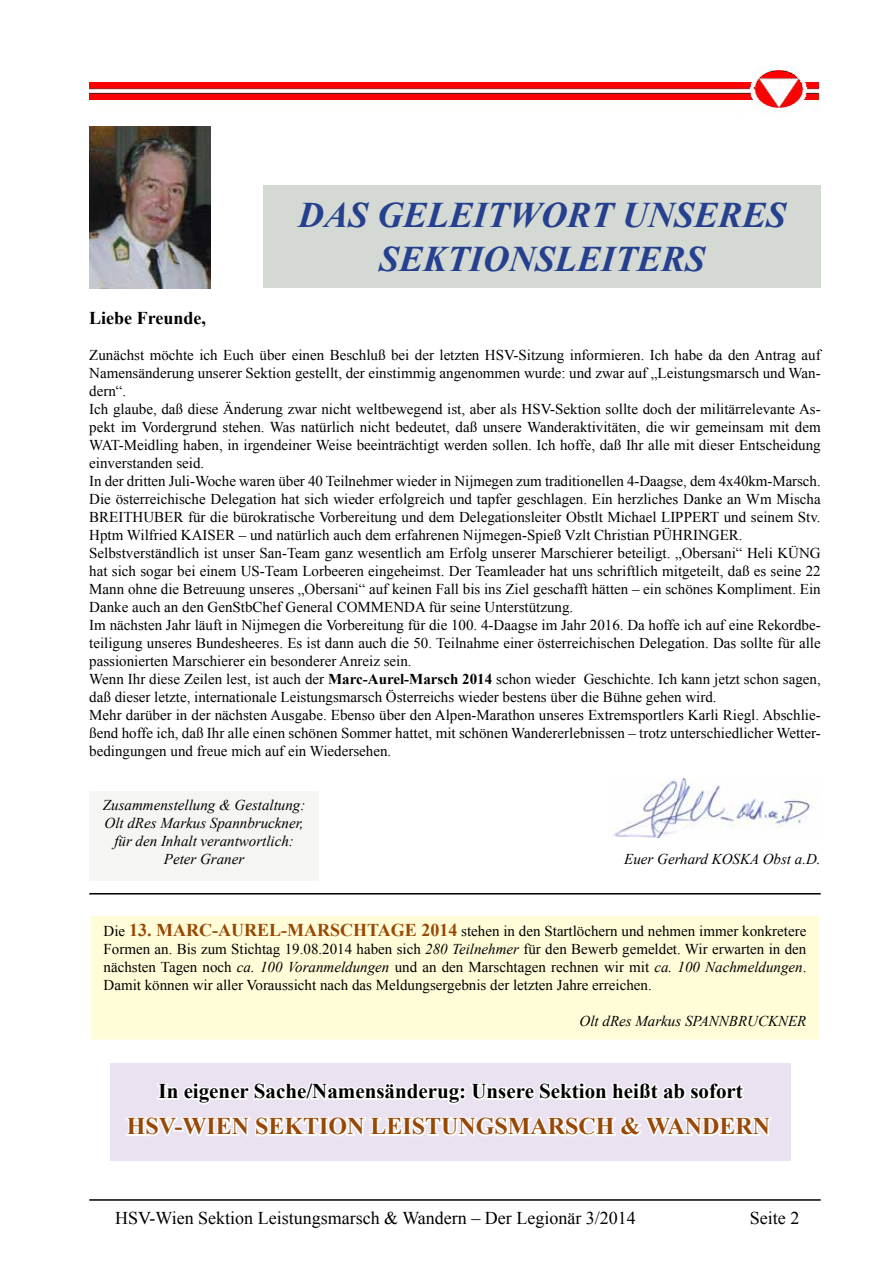
<style>
.page{position:relative;width:893px;height:1263px;background:#fff}
.page>*{position:absolute;margin:0;border:0;box-sizing:border-box;transform-origin:0 0}
.t1{font:italic 700 36px/43.2px "Times New Roman";color:#25408f;text-align:center}
.t2{font:700 24px "Times New Roman";color:#984806}
.t3{font:700 21px "Times New Roman";color:#000}
.t4{font:18px "Times New Roman";color:#000}
.t5{font:700 18px "Times New Roman";color:#000}
.t6{font:15px/18px "Times New Roman";color:#000}
.t7{font:italic 15px/18px "Times New Roman";color:#000;text-align:center}
.s1{font-weight:700}
.s2{font-weight:700;font-size:18px;color:#984806}
.s3{font-style:italic}
</style>
<div class="page">
<hr style="left:89px;top:1199px;width:732px;height:2px;background:#000">
<img style="left:89px;top:66px;width:732px;height:46px">
<img style="left:89px;top:126px;width:122px;height:162px">
<div style="left:264px;top:186px;width:557px;height:102px;background:#d5d9d3"></div>
<div style="left:90px;top:915px;width:730px;height:125px;background:#fffcd8"></div>
<div style="left:89px;top:914px;width:732px;height:127px;border:2px solid #fff"></div>
<hr style="left:89px;top:893px;width:732px;height:1px;background:#000">
<img style="left:613px;top:778px;width:203px;height:60px">
<div style="left:89px;top:791px;width:230px;height:89px;background:#f5f5f3"></div>
<div style="left:111px;top:1063px;width:680px;height:98px;background:#eae2f1"></div>
<svg style="left:126px;top:1083px;width:645px;height:53px"></svg>
<h1 class="t1" style="left:298px;top:193px;width:490px">DAS GELEITWORT UNSERES<br>SEKTIONSLEITERS</h1>
<p class="t5" style="left:89px;top:306px;width:118px">Liebe Freunde,</p>
<p class="t6" style="left:89px;top:346px;width:733px">Zunächst möchte ich Euch über einen Beschluß bei der letzten HSV-Sitzung informieren. Ich habe da den Antrag auf Namensänderung unserer Sektion gestellt, der einstimmig angenommen wurde: und zwar auf „Leistungsmarsch und Wan&shy;dern“.<br>Ich glaube, daß diese Änderung zwar nicht weltbewegend ist, aber als HSV-Sektion sollte doch der militärrelevante As&shy;pekt im Vordergrund stehen. Was natürlich nicht bedeutet, daß unsere Wanderaktivitäten, die wir gemeinsam mit dem WAT-Meidling haben, in irgendeiner Weise beeinträchtigt werden sollen. Ich hoffe, daß Ihr alle mit dieser Entscheidung einverstanden seid.<br>In der dritten Juli-Woche waren über 40 Teilnehmer wieder in Nijmegen zum traditionellen 4-Daagse, dem 4x40km-Marsch.<br>Die österreichische Delegation hat sich wieder erfolgreich und tapfer geschlagen. Ein herzliches Danke an Wm Mischa Breithu</p>
<p class="t6" style="left:154px;top:508px;width:526px">ber für die bürokratische Vorbereitung und dem Delegationsleiter Obstlt Michael Lippert</p>
<p class="t6" style="left:724px;top:508px;width:98px">und seinem Stv.</p>
<p class="t6" style="left:89px;top:526px;width:113px">Hptm Wilfried Kaiser</p>
<p class="t6" style="left:239px;top:526px;width:444px">– und natürlich auch dem erfahrenen Nijmegen-Spieß Vzlt Christian Pühringer</p>
<p class="t6" style="left:89px;top:526px;width:733px;text-indent:650px">.<br>Selbstverständlich ist unser San-Team ganz wesentlich am Erfolg unserer Marschierer beteiligt. „Obersani“ Heli Küng hat sich sogar bei einem US-Team Lorbeeren eingeheimst. Der Teamleader hat uns schriftlich mitgeteilt, daß es seine 22<br>Mann ohne die Betreuung unseres „Obersani“ auf keinen Fall bis ins Ziel geschafft hätten – ein schönes Kompliment. Ein Danke auch an den GenStbChef General Commenda</p>
<p class="t6" style="left:89px;top:598px;width:733px;text-indent:339px">für seine Unterstützung.<br>Im nächsten Jahr läuft in Nijmegen die Vorbereitung für die 100. 4-Daagse im Jahr 2016. Da hoffe ich auf eine Rekordbe&shy;teiligung unseres Bundesheeres. Es ist dann auch die 50. Teilnahme einer österreichischen Delegation. Das sollte für alle passionierten Marschierer ein besonderer Anreiz sein.<br>Wenn Ihr diese Zeilen lest, ist auch der <span class="s1">Marc-Aurel-Marsch 2014</span> schon wieder Geschichte. Ich kann jetzt schon sagen, daß dieser letzte, internationale Leistungsmarsch Österreichs wieder bestens über die Bühne gehen wird.<br>Mehr darüber in der nächsten Ausgabe. Ebenso über den Alpen-Marathon unseres Extremsportlers Karli Riegl. Abschlie&shy;ßend hoffe ich, daß Ihr alle einen schönen Sommer hattet, mit schönen Wandererlebnissen – trotz unterschiedlicher Wetter&shy;bedingungen und freue mich auf ein Wiedersehen.</p>
<p class="t7" style="left:103px;top:796px;width:204px">Zusammenstellung &amp; Gestaltung:<br>Olt dRes Markus Spannbruckner, für den Inhalt verantwortlich:<br>Peter Graner</p>
<p class="t7" style="left:624px;top:850px;width:198px">Euer Gerhard Koska Obst a.D.</p>
<p class="t6" style="left:104px;top:922px;width:704px;text-align:justify">Die <span class="s2">13. Marc-Aurel-Marschtage 2014</span> stehen in den Startlöchern und nehmen immer konkretere Formen an. Bis zum Stichtag 19.08.2014 haben sich <span class="s3">280 Teilnehmer</span> für den Bewerb gemeldet. Wir erwarten in den nächsten Tagen noch <span class="s3">ca. 100 Voranmeldungen</span> und an den Marschtagen rechnen wir mit <span class="s3">ca. 100 Nachmeldungen</span>.<br>Damit können wir aller Voraussicht nach das Meldungsergebnis der letzten Jahre erreichen.</p>
<p class="t7" style="left:580px;top:1012px;width:141px">Olt dRes Markus Spannb</p>
<p class="t7" style="left:738px;top:1012px;width:70px">ruckner</p>
<h3 class="t3" style="left:159px;top:1077px;width:586px">In eigener Sache/Namensänderug: Unsere Sektion heißt ab sofort</h3>
<h2 class="t2" style="left:127px;top:1110px;width:645px">HSV-Wien Sektion Leistungsmarsch &amp; Wandern</h2>
<p class="t4" style="left:115px;top:1206px;width:522px">HSV-Wien Sektion Leistungsmarsch &amp; Wandern – Der Legionär 3/2014</p>
<p class="t4" style="left:750px;top:1206px;width:51px">Seite 2</p>
</div>
